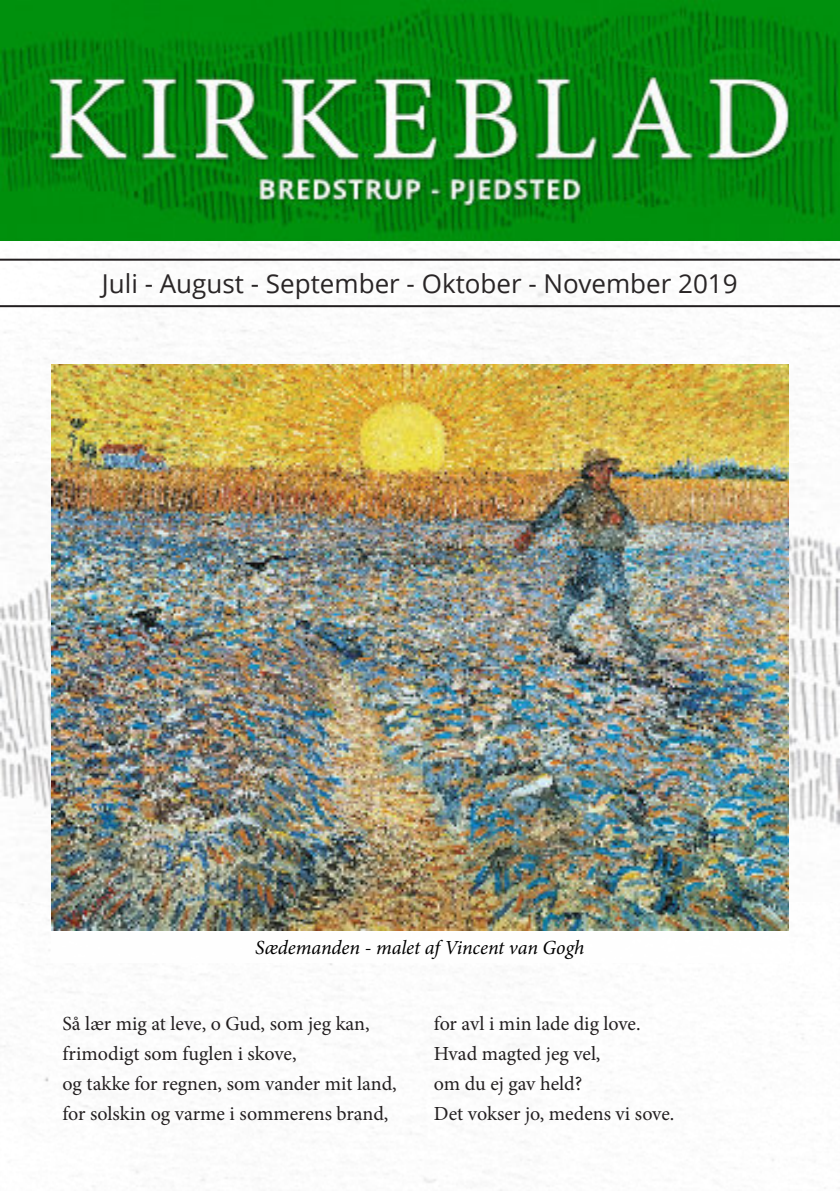
<style>
.page{position:relative;width:840px;height:1191px;background:#fff}
.page>*{position:absolute;margin:0;border:0;box-sizing:border-box;transform-origin:0 0}
.t1{font:26px "Open Sans";color:#292526}
.t2{font:20px/30px "Minion Pro";color:#231f20}
.t3{font:italic 20px "Minion Pro";letter-spacing:-.005em;color:#000}
</style>
<div class="page">
<hr style="left:0;top:259px;width:840px;height:2px;background:#231f20">
<hr style="left:0;top:305px;width:840px;height:2px;background:#231f20">
<img style="left:0;top:0;width:840px;height:240px">
<img style="left:260px;top:178px;width:322px;height:28px">
<img style="left:50px;top:76px;width:741px;height:85px">
<img style="left:0;top:463px;width:840px;height:438px">
<img style="left:51px;top:364px;width:737px;height:567px">
<h1 class="t1" style="left:102px;top:273px;width:637px">Juli - August - September - Oktober - November 2019</h1>
<p class="t3" style="left:255px;top:939px;width:330px">Sædemanden - malet af Vincent van Gogh</p>
<p class="t2" style="left:62px;top:1010px;width:336px">Så lær mig at leve, o Gud, som jeg kan, frimodigt som fuglen i skove,<br>og takke for regnen, som vander mit land, for solskin og varme i sommerens brand,</p>
<p class="t2" style="left:434px;top:1010px;width:242px">for avl i min lade dig love.<br>Hvad magted jeg vel,<br>om du ej gav held?<br>Det vokser jo, medens vi sove.</p>
</div>
